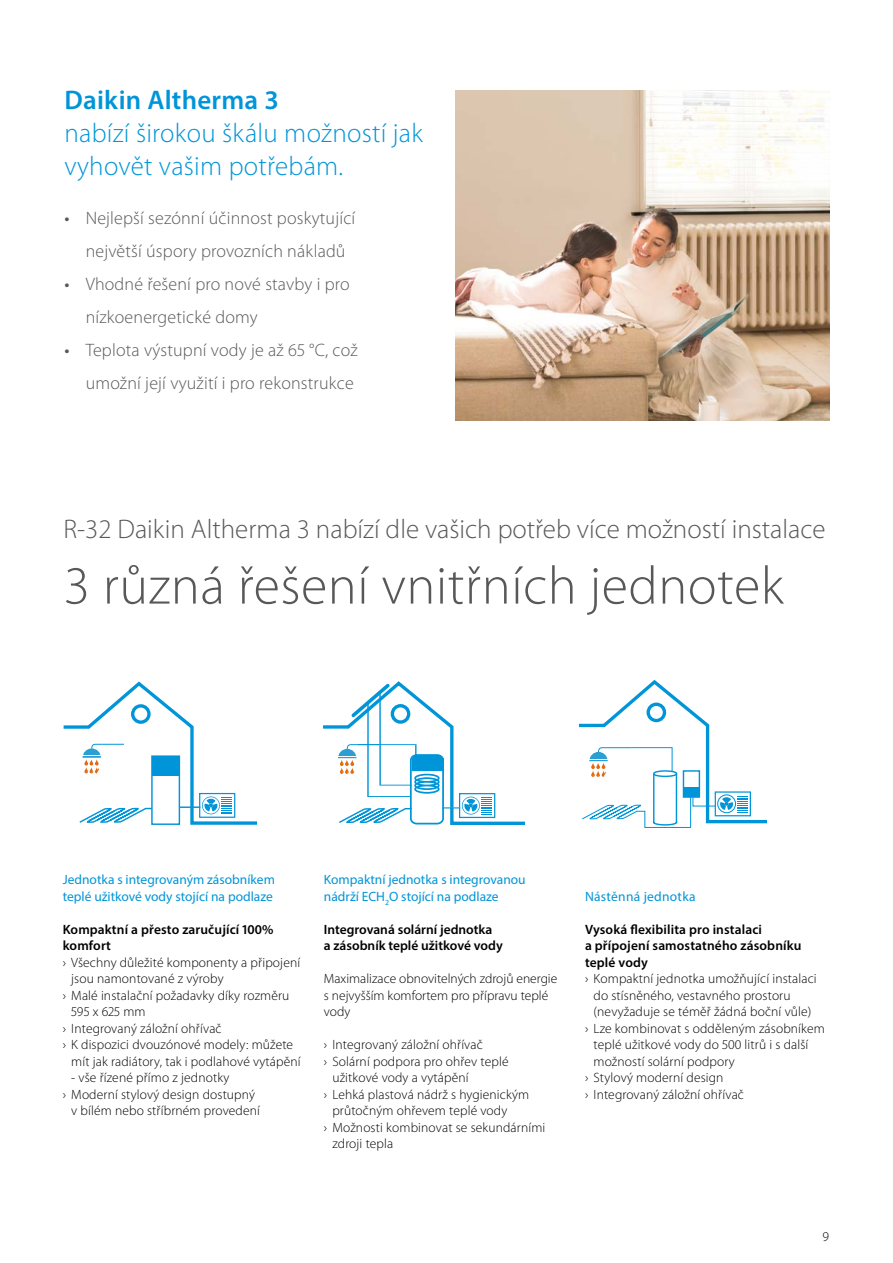
<style>
.page{position:relative;width:893px;height:1263px;background:#fff}
.page>*{position:absolute;margin:0;border:0;box-sizing:border-box;transform-origin:0 0}
.t1{font:300 54px "Myriad Pro";letter-spacing:.01em;color:#58585a}
.t2{font:300 27px "Myriad Pro";color:#58585a}
.t3{font:300 27px/33px "Myriad Pro";letter-spacing:.01em;color:#0095d8}
.t4{font:600 27px "Myriad Pro";letter-spacing:.01em;color:#0095d8}
.t5{font:300 18px/33px "Myriad Pro";letter-spacing:.01em;color:#58585a}
.t6{font:300 13.5px/16.5px "Myriad Pro";letter-spacing:.01em;color:#000}
.t7{font:600 13.5px/16.5px "Myriad Pro";letter-spacing:.01em;color:#000}
.t8{font:13.5px/16.5px "Myriad Pro";color:#0095d8}
.t9{font:13.5px "Myriad Pro";letter-spacing:.02em;color:#0095d8}
.s1{font-weight:400}
</style>
<div class="page">
<svg style="left:64px;top:681px;width:193px;height:144px"></svg>
<svg style="left:579px;top:680px;width:187px;height:148px"></svg>
<svg style="left:323px;top:681px;width:202px;height:144px"></svg>
<img style="left:456px;top:90px;width:373px;height:330px">
<h2 class="t4" style="left:64px;top:82px;width:216px">Daikin Altherma 3</h2>
<h2 class="t3" style="left:64px;top:116px;width:360px">nabízí širokou škálu možností jak vyhovět vašim potřebám.</h2>
<h3 class="t5" style="left:86px;top:201px;width:271px;text-indent:-21px"><span class="s1">•</span> Nejlepší sezónní účinnost poskytující největší úspory provozních nákladů</h3>
<h3 class="t5" style="left:86px;top:267px;width:266px;text-indent:-21px"><span class="s1">•</span> Vhodné řešení pro nové stavby i pro nízkoenergetické domy</h3>
<h3 class="t5" style="left:64px;top:333px;width:295px;text-align:right"><span class="s1">•</span> Teplota výstupní vody je až 65 °C, což umožní její využití i pro rekonstrukce</h3>
<h2 class="t2" style="left:64px;top:512px;width:764px">R-32 Daikin Altherma 3 nabízí dle vašich potřeb více možností instalace</h2>
<h1 class="t1" style="left:64px;top:553px;width:721px">3 různá řešení vnitřních jednotek</h1>
<p class="t8" style="left:63px;top:871px;width:214px">Jednotka s integrovaným zásobníkem teplé užitkové vody stojící na podlaze</p>
<p class="t7" style="left:63px;top:920px;width:212px">Kompaktní a přesto zaručující 100% komfort</p>
<p class="t6" style="left:63px;top:954px;width:239px">› Všechny důležité komponenty a připojení</p>
<p class="t6" style="left:71px;top:970px;width:154px">jsou namontované z výroby</p>
<p class="t6" style="left:63px;top:987px;width:228px">› Malé instalační požadavky díky rozměru</p>
<p class="t6" style="left:71px;top:1003px;width:76px">595 x 625 mm</p>
<p class="t6" style="left:63px;top:1020px;width:160px">› Integrovaný záložní ohřívač</p>
<p class="t6" style="left:63px;top:1036px;width:232px">› K dispozici dvouzónové modely: můžete</p>
<p class="t6" style="left:71px;top:1053px;width:231px">mít jak radiátory, tak i podlahové vytápění</p>
<p class="t6" style="left:71px;top:1069px;width:160px">- vše řízené přímo z jednotky</p>
<p class="t6" style="left:63px;top:1086px;width:194px">› Moderní stylový design dostupný</p>
<p class="t6" style="left:71px;top:1102px;width:190px">v bílém nebo stříbrném provedení</p>
<p class="t8" style="left:324px;top:871px;width:203px">Kompaktní jednotka s integrovanou nádrží ECH<sub>2</sub>O stojící na podlaze</p>
<p class="t7" style="left:324px;top:920px;width:180px">Integrovaná solární jednotka<br>a zásobník teplé užitkové vody</p>
<p class="t6" style="left:324px;top:970px;width:235px">Maximalizace obnovitelných zdrojů energie s nejvyšším komfortem pro přípravu teplé vody</p>
<p class="t6" style="left:324px;top:1036px;width:160px">› Integrovaný záložní ohřívač</p>
<p class="t6" style="left:324px;top:1053px;width:186px">› Solární podpora pro ohřev teplé</p>
<p class="t6" style="left:332px;top:1069px;width:138px">užitkové vody a vytápění</p>
<p class="t6" style="left:324px;top:1086px;width:207px">› Lehká plastová nádrž s hygienickým</p>
<p class="t6" style="left:332px;top:1102px;width:176px">průtočným ohřevem teplé vody</p>
<p class="t6" style="left:324px;top:1119px;width:223px">› Možnosti kombinovat se sekundárními</p>
<p class="t6" style="left:332px;top:1135px;width:62px">zdroji tepla</p>
<p class="t9" style="left:585px;top:888px;width:112px">Nástěnná jednotka</p>
<p class="t7" style="left:585px;top:920px;width:218px">Vysoká flexibilita pro instalaci<br>a přípojení samostatného zásobníku teplé vody</p>
<p class="t6" style="left:585px;top:970px;width:233px">› Kompaktní jednotka umožňující instalaci</p>
<p class="t6" style="left:593px;top:987px;width:199px">do stísněného, vestavného prostoru</p>
<p class="t6" style="left:593px;top:1003px;width:219px">(nevyžaduje se téměř žádná boční vůle)</p>
<p class="t6" style="left:585px;top:1020px;width:241px">› Lze kombinovat s odděleným zásobníkem</p>
<p class="t6" style="left:593px;top:1036px;width:216px">teplé užitkové vody do 500 litrů i s další</p>
<p class="t6" style="left:593px;top:1053px;width:143px">možností solární podpory</p>
<p class="t6" style="left:585px;top:1069px;width:140px">› Stylový moderní design</p>
<p class="t6" style="left:585px;top:1086px;width:160px">› Integrovaný záložní ohřívač</p>
<p class="t6" style="left:822px;top:1228px;width:8px">9</p>
</div>
